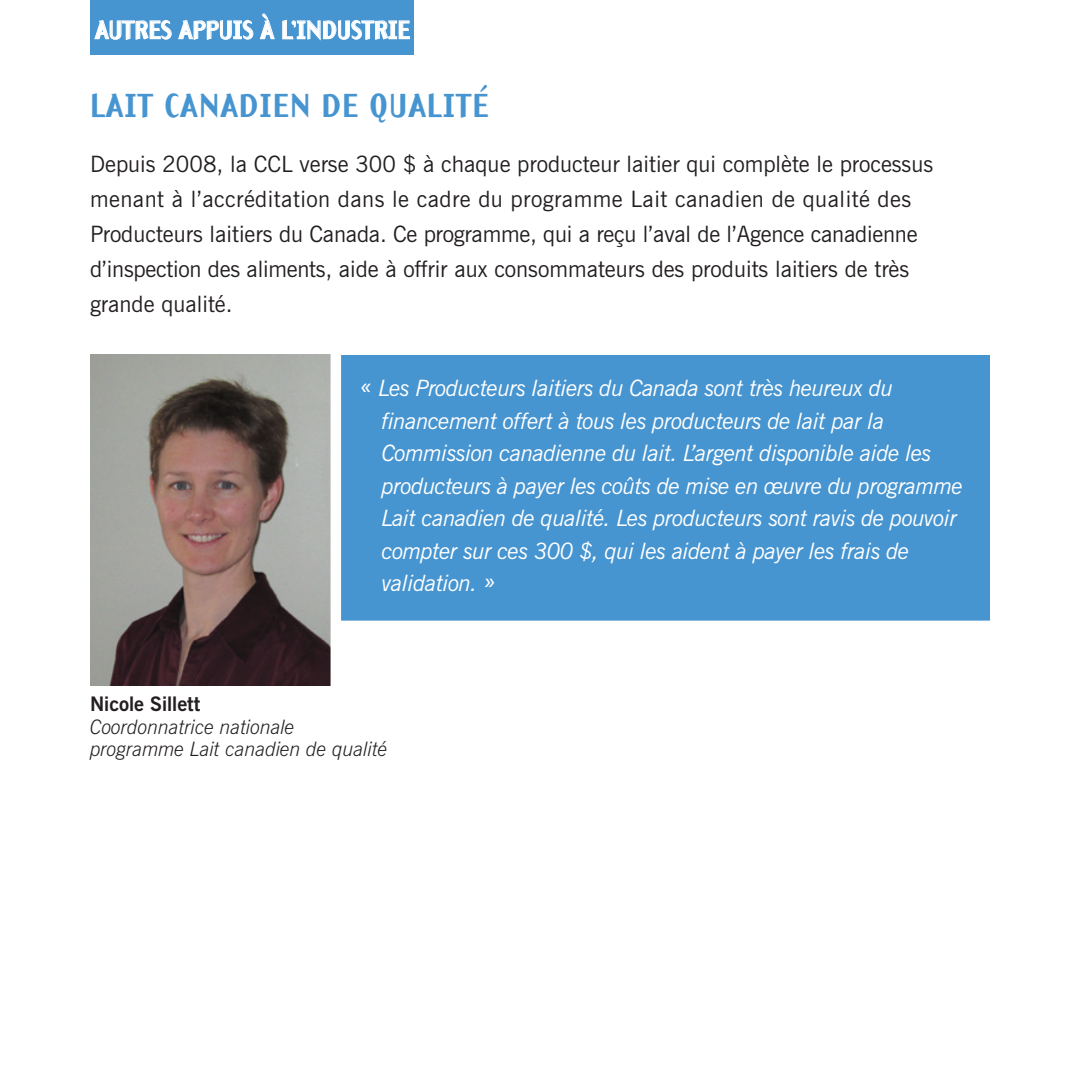
<style>
.page{position:relative;width:1080px;height:1080px;background:#fff}
.page>*{position:absolute;margin:0;border:0;box-sizing:border-box;transform-origin:0 0}
.t1{font:700 32.5px "Arbitrary";letter-spacing:.03em;color:#4795d0}
.t2{font:700 25px "Arbitrary";color:#fff}
.t3{font:italic 22.5px/32.5px "News Gothic BT";letter-spacing:-.025em;color:#fff}
.t4{font:22.5px/35px "News Gothic BT";color:#231f20}
.t5{font:italic 300 20px/22.5px "News Gothic BT";color:#231f20}
.t6{font:700 20px "News Gothic BT";color:#231f20}
.s1{font-size:27.5px}
</style>
<div class="page">
<img style="left:90px;top:355px;width:241px;height:330px">
<div style="left:341px;top:355px;width:649px;height:266px;background:#4795d0"></div>
<div style="left:90px;top:0;width:324px;height:55px;background:#4795d0"></div>
<svg style="left:94px;top:19px;width:78px;height:21px"></svg>
<svg style="left:178px;top:13px;width:97px;height:27px"></svg>
<svg style="left:282px;top:19px;width:128px;height:22px"></svg>
<p class="t2" style="left:95px;top:14px;width:41px">AUTRES</p>
<p class="t2" style="left:179px;top:14px;width:185px">APPUIS À L’INDUSTRIE</p>
<h1 class="t1" style="left:90px;top:85px;width:400px">LAIT CANADIEN DE QUALITÉ</h1>
<p class="t4" style="left:90px;top:146px;width:845px">Depuis 2008, la CCL verse 300 $ à chaque producteur laitier qui complète le processus menant à l’accréditation dans le cadre du programme Lait canadien de qualité des Producteurs laitiers du Canada. Ce programme, qui a reçu l’aval de l’Agence canadienne d’inspection des aliments, aide à offrir aux consommateurs des produits laitiers de très grande qualité.</p>
<p class="t3" style="left:382px;top:372px;width:583px;text-indent:-22px"><span class="s1">«</span> Les Producteurs laitiers du Canada sont très heureux du financement offert à tous les producteurs de lait par la Commission canadienne du lait. L’argent disponible aide les producteurs à payer les coûts de mise en œuvre du programme Lait canadien de qualité. Les producteurs sont ravis de pouvoir compter sur ces 300 $, qui les aident à payer les frais de validation. <span class="s1">»</span></p>
<p class="t6" style="left:90px;top:692px;width:112px">Nicole Sillett</p>
<p class="t5" style="left:90px;top:715px;width:299px">Coordonnatrice nationale programme Lait canadien de qualité</p>
</div>
